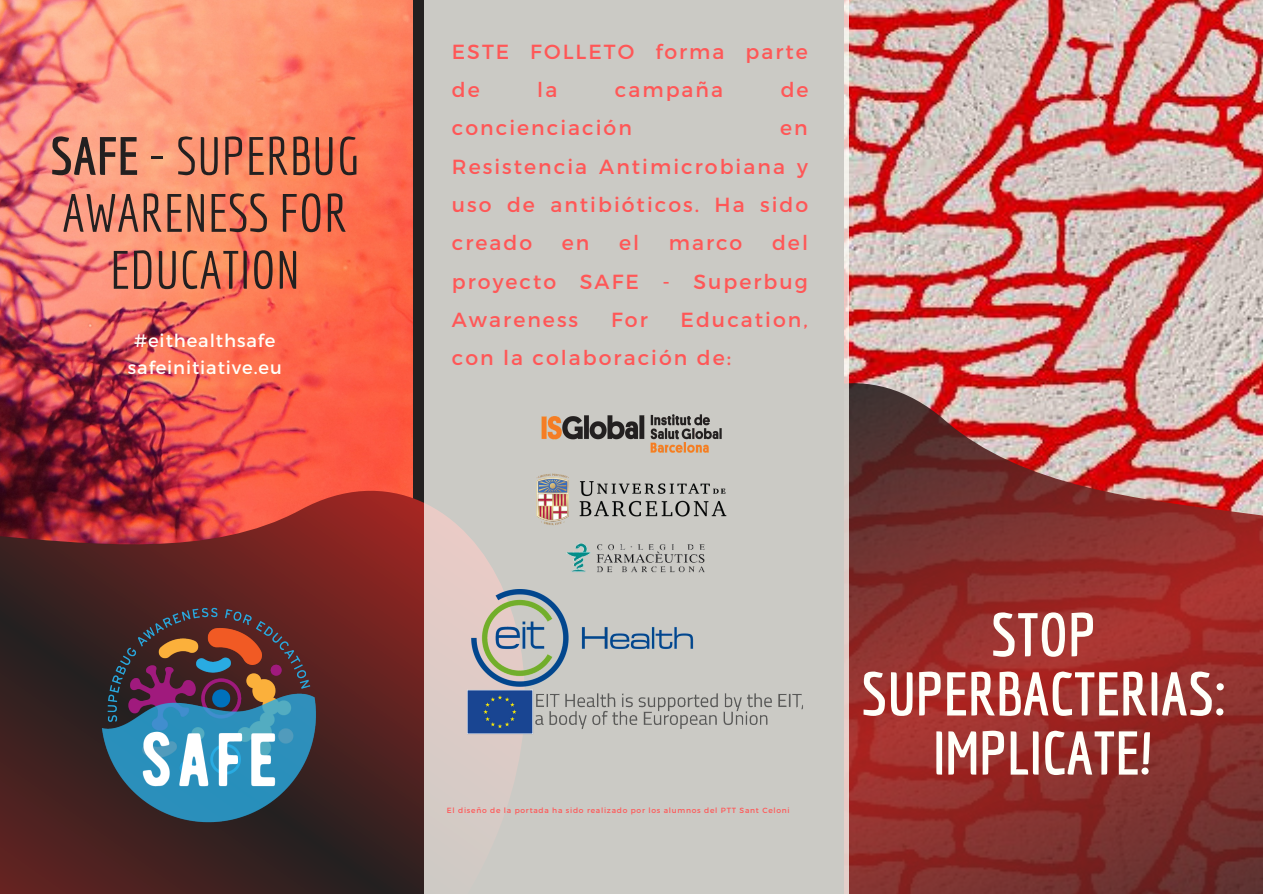
<style>
.page{position:relative;width:1263px;height:894px;background:#fff}
.page>*{position:absolute;margin:0;border:0;box-sizing:border-box;transform-origin:0 0}
.t1{font:700 60px/59.1px "Economica";color:#fffff9;text-align:center}
.t2{font:52.5px/56.8px "Economica";color:#232020;text-align:center}
.t3{font:20.4px/38.2px "Montserrat";letter-spacing:.1em;color:#ff5757}
.t4{font:18px "Montserrat";letter-spacing:.05em;color:#fffff9}
.t5{font:7.5px "Montserrat";letter-spacing:.1em;color:#ff5757}
.s1{font-weight:700}
</style>
<div class="page">
<img style="left:849px;top:0;width:414px;height:177px">
<img style="left:849px;top:177px;width:414px;height:716px">
<img style="left:0;top:0;width:412px;height:125px">
<img style="left:0;top:125px;width:425px;height:768px">
<div style="left:425px;top:0;width:424px;height:893px;background:#cbcac5"></div>
<img style="left:541px;top:414px;width:181px;height:39px">
<img style="left:536px;top:473px;width:191px;height:53px">
<img style="left:467px;top:589px;width:336px;height:145px">
<img style="left:566px;top:543px;width:139px;height:30px">
<img style="left:92px;top:598px;width:233px;height:233px">
<p class="t2" style="left:50px;top:127px;width:311px"><span class="s1">SAFE</span> - SUPERBUG<br>AWARENESS FOR<br>EDUCATION</p>
<p class="t4" style="left:134px;top:329px;width:143px">#eithealthsafe</p>
<p class="t4" style="left:128px;top:355px;width:155px">safeinitiative.eu</p>
<p class="t3" style="left:452px;top:31px;width:358px">ESTE FOLLETO forma parte de</p>
<p class="t3" style="left:537px;top:69px;width:22px">la</p>
<p class="t3" style="left:615px;top:69px;width:110px">campaña</p>
<p class="t3" style="left:781px;top:69px;width:29px">de</p>
<p class="t3" style="left:452px;top:108px;width:182px">concienciación</p>
<p class="t3" style="left:452px;top:108px;width:358px;text-align:justify;text-indent:328px">en Resistencia Antimicrobiana y uso de antibióticos. Ha sido creado</p>
<p class="t3" style="left:452px;top:223px;width:358px;text-align:justify;text-indent:320px">del proyecto SAFE - Superbug Awareness</p>
<p class="t3" style="left:562px;top:223px;width:29px">en</p>
<p class="t3" style="left:619px;top:223px;width:22px">el</p>
<p class="t3" style="left:669px;top:223px;width:75px">marco</p>
<p class="t3" style="left:452px;top:299px;width:357px;text-indent:229px">Education, con la colaboración de:</p>
<p class="t3" style="left:611px;top:299px;width:38px">For</p>
<p class="t5" style="left:447px;top:805px;width:344px">El diseño de la portada ha sido realizado por los alumnos del PTT Sant Celoni</p>
<p class="t1" style="left:861px;top:604px;width:366px">STOP<br>SUPERBACTERIAS:<br>IMPLICATE!</p>
</div>
